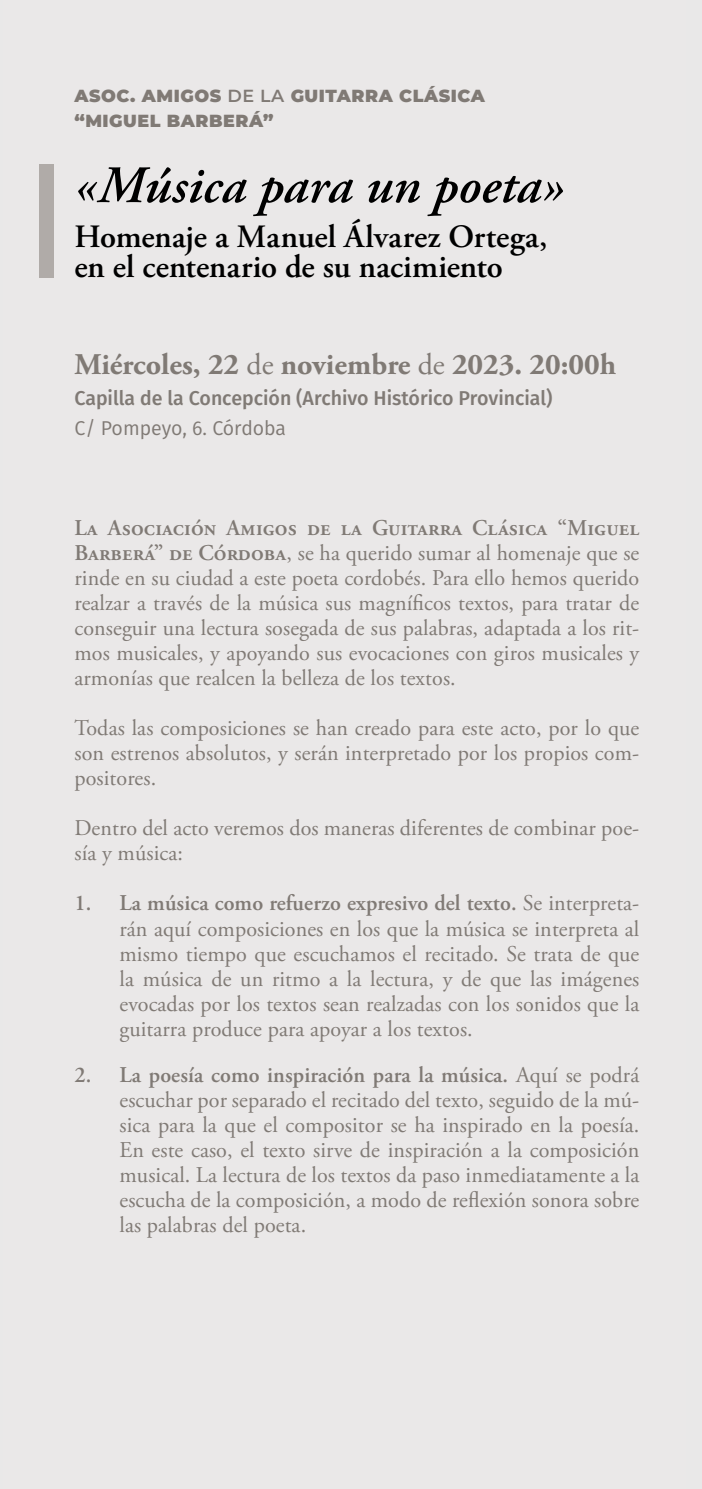
<style>
.page{position:relative;width:702px;height:1489px;background:#fff}
.page>*{position:absolute;margin:0;border:0;box-sizing:border-box;transform-origin:0 0}
.t1{font:italic 600 52.5px "Adobe Garamond Pro";color:#000}
.t2{font:600 32.5px/30px "Adobe Garamond Pro";color:#000}
.t3{font:700 30px "Adobe Garamond Pro";color:#807a75}
.t4{font:22.5px/25px "Adobe Garamond Pro";letter-spacing:.005em;color:#807a75;text-align:justify}
.t5{font:500 20px "Fira Sans";color:#807a75}
.t6{font:20px "Fira Sans";color:#807a75}
.t7{font:900 17.5px/25px "Montserrat";letter-spacing:.03em;color:#807a75}
.s1{font-weight:600}
.s2{font-weight:400}
</style>
<div class="page">
<div style="left:0;top:0;width:702px;height:1488px;background:#e9e8e8"></div>
<div style="left:39px;top:164px;width:14px;height:114px;background:#b0aba8"></div>
<p class="t7" style="left:74px;top:82px;width:412px">ASOC. AMIGOS <span class="s1">DE LA</span> GUITARRA CLÁSICA “MIGUEL BARBERÁ”</p>
<h1 class="t1" style="left:74px;top:155px;width:490px">«Música para un poeta»</h1>
<h2 class="t2" style="left:74px;top:222px;width:474px">Homenaje a Manuel Álvarez Ortega, en el centenario de su nacimiento</h2>
<h3 class="t3" style="left:74px;top:347px;width:543px">Miércoles, 22 <span class="s2">de</span> noviembre <span class="s2">de</span> 2023. 20:00h</h3>
<p class="t5" style="left:74px;top:382px;width:479px">Capilla de la Concepción (Archivo Histórico Provincial)</p>
<p class="t6" style="left:74px;top:413px;width:213px">C/ Pompeyo, 6. Córdoba</p>
<p class="t4" style="left:74px;top:516px;width:566px"><span class="s1">La Asociación Amigos de la Guitarra Clásica “Miguel Barberá” de Córdoba</span>, se ha querido sumar al homenaje que se rinde en su ciudad a este poeta cordobés. Para ello hemos querido realzar a través de la música sus magníficos textos, para tratar de conseguir una lectura sosegada de sus palabras, adaptada a los rit&shy;mos musicales, y apoyando sus evocaciones con giros musicales y armonías que realcen la belleza de los textos.</p>
<p class="t4" style="left:74px;top:716px;width:566px">Todas las composiciones se han creado para este acto, por lo que son estrenos absolutos, y serán interpretado por los propios com&shy;positores.</p>
<p class="t4" style="left:74px;top:816px;width:566px">Dentro del acto veremos dos maneras diferentes de combinar poe&shy;sía y música:</p>
<p class="t4" style="left:119px;top:891px;width:521px;text-indent:-45px"><span class="s1">1. La música como refuerzo expresivo del texto.</span> Se interpreta&shy;rán aquí composiciones en los que la música se interpreta al mismo tiempo que escuchamos el recitado. Se trata de que la música de un ritmo a la lectura, y de que las imágenes evocadas por los textos sean realzadas con los sonidos que la guitarra produce para apoyar a los textos.</p>
<p class="t4" style="left:119px;top:1062px;width:521px;text-indent:-45px"><span class="s1">2. La poesía como inspiración para la música.</span> Aquí se podrá escuchar por separado el recitado del texto, seguido de la mú&shy;sica para la que el compositor se ha inspirado en la poesía.<br>En este caso, el texto sirve de inspiración a la composición musical. La lectura de los textos da paso inmediatamente a la escucha de la composición, a modo de reflexión sonora sobre las palabras del poeta.</p>
</div>
